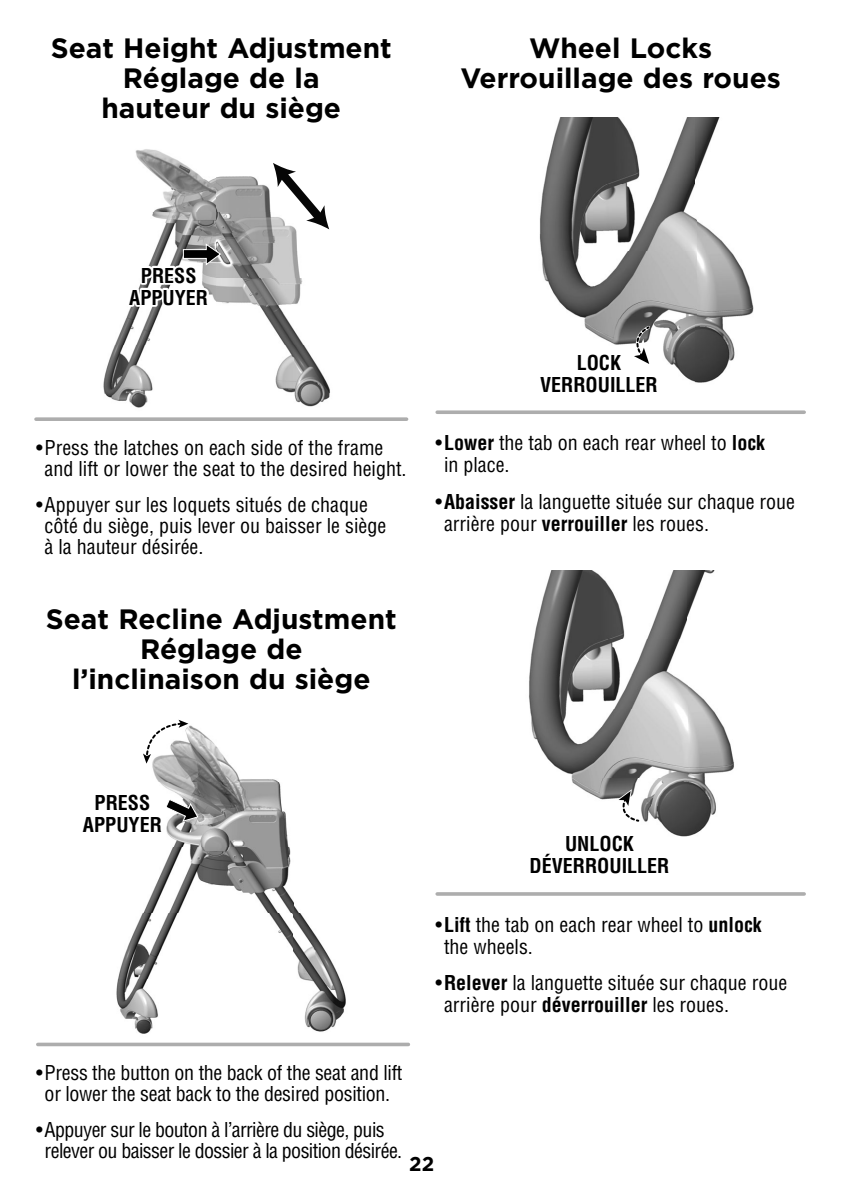
<style>
.page{position:relative;width:842px;height:1191px;background:#fff}
.page>*{position:absolute;margin:0;border:0;box-sizing:border-box;transform-origin:0 0}
.t1{font:700 28px/30px "Gotham";color:#000;text-align:center}
.t2{font:condensed 20px/21px "Helvetica LT Std";color:#000}
.t3{font:condensed 20px/21px "Helvetica LT Std";letter-spacing:-.03em;color:#000}
.t4{font:700 condensed 20px/22px "Helvetica LT Std";color:#000;text-align:center}
.t5{font:700 20px "Gotham";color:#000}
.s1{color:#fff}
.s2{font-weight:700}
</style>
<div class="page">
<img style="left:105px;top:719px;width:251px;height:324px">
<svg style="left:165px;top:798px;width:34px;height:24px"></svg>
<svg style="left:143px;top:720px;width:45px;height:44px"></svg>
<hr style="left:38px;top:1043px;width:370px;height:3px;background:#adadad">
<img style="left:103px;top:149px;width:227px;height:259px">
<svg style="left:271px;top:163px;width:59px;height:67px"></svg>
<svg style="left:182px;top:243px;width:40px;height:23px"></svg>
<svg style="left:36px;top:417px;width:370px;height:4px"></svg>
<img style="left:539px;top:117px;width:215px;height:266px">
<svg style="left:627px;top:324px;width:24px;height:40px"></svg>
<img style="left:529px;top:570px;width:205px;height:267px">
<svg style="left:615px;top:789px;width:26px;height:35px"></svg>
<svg style="left:437px;top:410px;width:367px;height:4px"></svg>
<hr style="left:437px;top:892px;width:367px;height:4px;background:#b3b3b3">
<h1 class="t1" style="left:51px;top:36px;width:342px">Seat Height Adjustment<br>Réglage de la<br>hauteur du siège</h1>
<h1 class="t1" style="left:460px;top:36px;width:322px">Wheel Locks<br>Verrouillage des roues</h1>
<p class="t4" style="left:129px;top:266px;width:80px"><span class="s1">P</span>RESS<br><span class="s1">A</span>PPUYER</p>
<p class="t2" style="left:45px;top:439px;width:363px;text-indent:-9px">• Press the latches on each side of the frame and lift or lower the seat to the desired height.</p>
<p class="t2" style="left:45px;top:496px;width:343px;text-indent:-9px">• Appuyer sur les loquets situés de chaque côté du siège, puis lever ou baisser le siège à la hauteur désirée.</p>
<h1 class="t1" style="left:46px;top:606px;width:352px">Seat Recline Adjustment<br>Réglage de<br>l’inclinaison du siège</h1>
<p class="t4" style="left:540px;top:353px;width:119px">LOCK<br>VERROUILLER</p>
<p class="t2" style="left:444px;top:434px;width:323px;line-height:22px;text-indent:-9px">• <span class="s2">Lower</span> the tab on each rear wheel to <span class="s2">lock </span>in place.</p>
<p class="t2" style="left:444px;top:492px;width:352px;line-height:22px;text-indent:-9px">• <span class="s2">Abaisser</span> la languette située sur chaque roue arrière pour <span class="s2">verrouiller</span> les roues.</p>
<p class="t4" style="left:83px;top:793px;width:80px"><span class="s1">P</span>RESS<br><span class="s1">A</span>PPUYER</p>
<p class="t4" style="left:529px;top:834px;width:141px">UNLOCK<br>DÉVERROUILLER</p>
<p class="t2" style="left:444px;top:915px;width:319px;line-height:22px;text-indent:-9px">• <span class="s2">Lift</span> the tab on each rear wheel to <span class="s2">unlock </span>the wheels.</p>
<p class="t2" style="left:444px;top:974px;width:345px;line-height:22px;text-indent:-9px">• <span class="s2">Relever</span> la languette située sur chaque roue arrière pour <span class="s2">déverrouiller</span> les roues.</p>
<p class="t2" style="left:36px;top:1064px;width:368px;text-align:center">• Press the button on the back of the seat and lift or lower the seat back to the desired position.</p>
<p class="t3" style="left:45px;top:1121px;width:359px;text-indent:-9px">• Appuyer sur le bouton à l’arrière du siège, puis relever ou baisser le dossier à la position désirée.</p>
<p class="t5" style="left:409px;top:1157px;width:26px">22</p>
</div>
